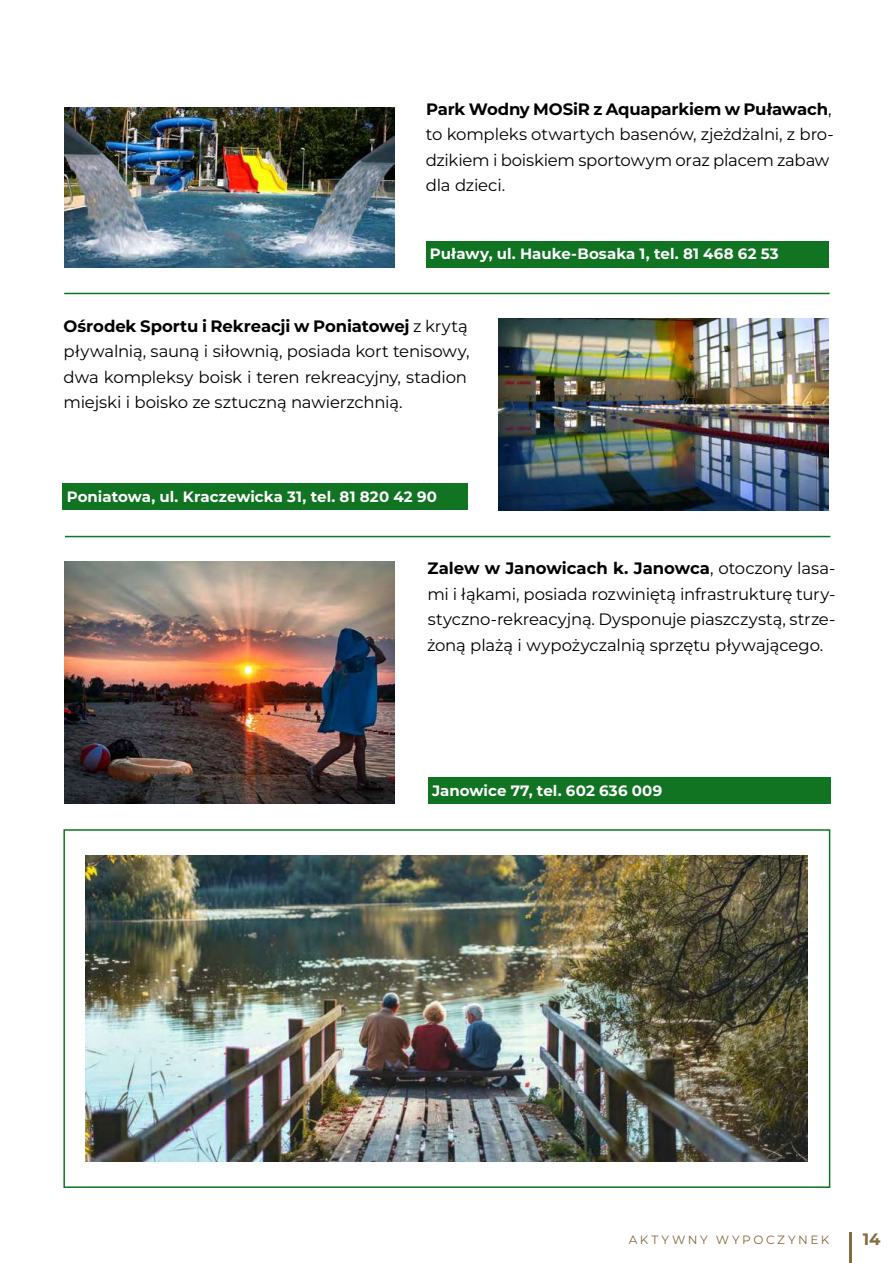
<style>
.page{position:relative;width:893px;height:1263px;background:#fff}
.page>*{position:absolute;margin:0;border:0;box-sizing:border-box;transform-origin:0 0}
.t1{font:16.5px/25.5px "Montserrat";letter-spacing:-.01em;color:#000}
.t2{font:700 16.5px "Montserrat";color:#866b3e}
.t3{font:700 15px "Montserrat";letter-spacing:.005em;color:#fff}
.t4{font:12px "Montserrat";letter-spacing:.215em;color:#866b3e}
.s1{font-weight:700}
</style>
<div class="page">
<hr style="left:64px;top:293px;width:766px;height:1px;background:#107422">
<hr style="left:65px;top:536px;width:765px;height:1px;background:#107422">
<img style="left:64px;top:107px;width:331px;height:161px">
<div style="left:426px;top:241px;width:402px;height:26px;background:#107422"></div>
<img style="left:498px;top:319px;width:331px;height:191px">
<div style="left:63px;top:483px;width:405px;height:27px;background:#107422"></div>
<img style="left:64px;top:561px;width:331px;height:243px">
<div style="left:428px;top:777px;width:403px;height:27px;background:#107422"></div>
<div style="left:63px;top:829px;width:767px;height:359px;border:2px solid #107422"></div>
<img style="left:86px;top:855px;width:722px;height:307px">
<hr style="left:849px;top:1231px;width:2px;height:32px;background:#866b3e">
<p class="t1" style="left:426px;top:96px;width:409px"><span class="s1">Park Wodny MOSiR z Aquaparkiem w Puławach</span>, to kompleks otwartych basenów, zjeżdżalni, z bro&shy;dzikiem i boiskiem sportowym oraz placem zabaw dla dzieci.</p>
<p class="t3" style="left:430px;top:244px;width:350px">Puławy, ul. Hauke-Bosaka 1, tel. 81 468 62 53</p>
<p class="t1" style="left:63px;top:313px;width:407px"><span class="s1">Ośrodek Sportu i Rekreacji w Poniatowej</span> z krytą pływalnią, sauną i siłownią, posiada kort tenisowy, dwa kompleksy boisk i teren rekreacyjny, stadion miejski i boisko ze sztuczną nawierzchnią.</p>
<p class="t3" style="left:67px;top:486px;width:372px">Poniatowa, ul. Kraczewicka 31, tel. 81 820 42 90</p>
<p class="t1" style="left:427px;top:555px;width:410px;text-align:justify"><span class="s1">Zalew w Janowicach k. Janowca</span>, otoczony lasa&shy;mi i łąkami, posiada rozwiniętą infrastrukturę tury&shy;styczno-rekreacyjną. Dysponuje piaszczystą, strze&shy;żoną plażą i wypożyczalnią sprzętu pływającego.</p>
<p class="t3" style="left:432px;top:781px;width:232px">Janowice 77, tel. 602 636 009</p>
<p class="t4" style="left:629px;top:1231px;width:202px">AKTYWNY WYPOCZYNEK</p>
<p class="t2" style="left:863px;top:1228px;width:19px">14</p>
</div>
